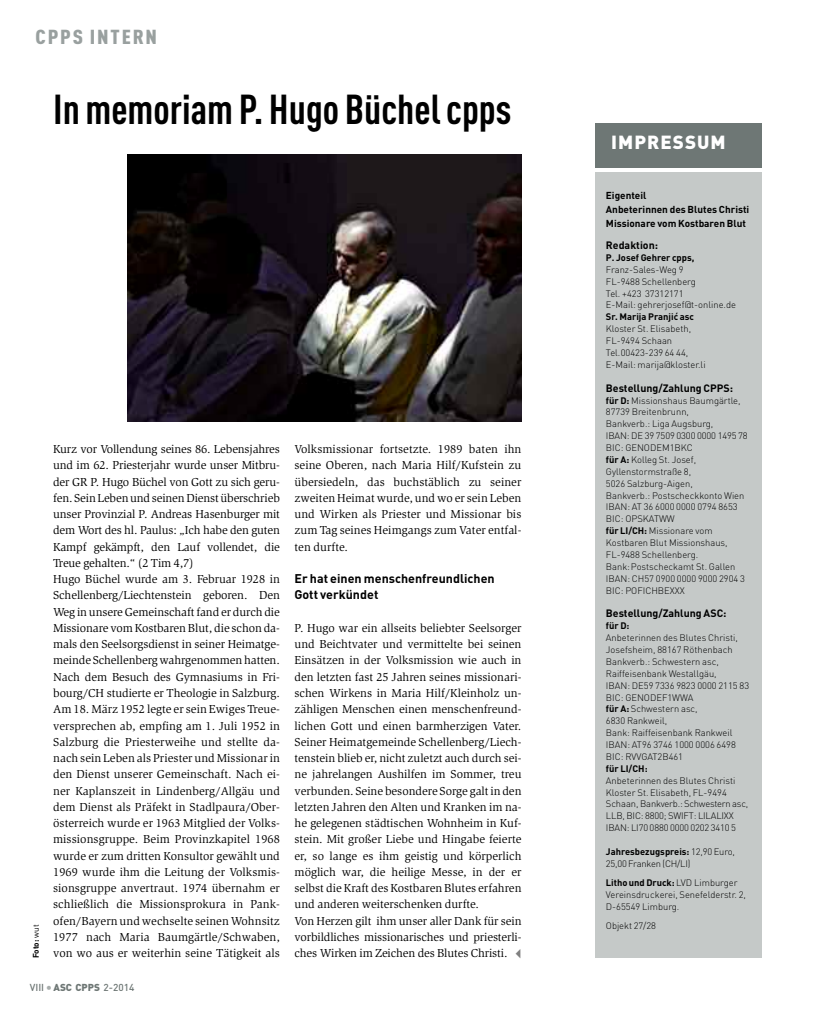
<style>
.page{position:relative;width:815px;height:1028px;background:#fff}
.page>*{position:absolute;margin:0;border:0;box-sizing:border-box;transform-origin:0 0}
.t1{font:700 41.25px "DIN Cond";color:#000}
.t2{font:900 20px "DIN Cond";letter-spacing:.085em;color:#99a09f;scale:1.1 1}
.t3{font:900 18.75px "DIN Pro";letter-spacing:.055em;color:#fff}
.t4{font:700 12.5px/16.2px "DIN Pro";color:#000}
.t5{font:11.88px/16.2px "Slimbach Std";color:#000}
.t6{font:700 10.62px "DIN Pro";color:#000}
.t7{font:700 10px/13.8px "DIN Pro";color:#000}
.t8{font:500 10px "DIN Pro";color:#6e7775}
.t9{font:300 9.38px/11.9px "DIN Pro";color:#000}
.t10{font:700 9.38px "DIN Pro";color:#000}
.t11{font:300 9.38px/11.9px "DIN Pro";letter-spacing:-.02em;color:#000}
.t12{font:700 8.12px "DIN Pro";color:#000}
.s1{font-weight:400}
.s2{font-size:12.5px;color:#a8adac}
.s3{font-weight:900}
.s4{font-weight:700}
</style>
<div class="page">
<img style="left:128px;top:154px;width:393px;height:267px">
<div style="left:595px;top:172px;width:167px;height:785px;background:#c5c9c8"></div>
<div style="left:595px;top:123px;width:167px;height:44px;background:#6e7775"></div>
<h2 class="t2" style="left:35px;top:24px;width:112px">CPPS INTERN</h2>
<h1 class="t1" style="left:53px;top:84px;width:460px">InmemoriamP. Hugo Büchelcpps</h1>
<p class="t12" style="left:31px;top:958px;width:35px;rotate:-90deg">Foto: <span class="s1">wut</span></p>
<p class="t5" style="left:53px;top:442px;width:228px">Kurz vor Vollendung seines 86. Lebensjahres und im 62. Priesterjahr wurde unser Mitbru&shy;der GR P. Hugo Büchel von Gott zu sich geru&shy;fen. Sein Leben und seinen Dienst überschrieb unser Provinzial P. Andreas Hasenburger mit dem Wort des hl. Paulus: „Ich habe den guten Kampf gekämpft, den Lauf vollendet, die Treue gehalten.“ (2 Tim 4,7)<br>Hugo Büchel wurde am 3. Februar 1928 in Schellenberg/Liechtenstein geboren. Den Weg in unsere Gemeinschaft fand er durch die Missionare vom Kostbaren Blut, die schon da&shy;mals den Seelsorgsdienst in seiner Heimatge&shy;meinde Schellenbergwahrgenommenhatten.<br>Nach dem Besuch des Gymnasiums in Fri&shy;bourg/CH studierte er Theologie in Salzburg.<br>Am 18. März 1952 legte er sein Ewiges Treue&shy;versprechen ab, empfing am 1. Juli 1952 in Salzburg die Priesterweihe und stellte da&shy;nach sein Leben als Priester und Missionar in den Dienst unserer Gemeinschaft. Nach ei&shy;ner Kaplanszeit in Lindenberg/Allgäu und dem Dienst als Präfekt in Stadlpaura/Ober&shy;österreich wurde er 1963 Mitglied der Volks&shy;missionsgruppe. Beim Provinzkapitel 1968 wurde er zum dritten Konsultor gewählt und 1969 wurde ihm die Leitung der Volksmis&shy;sionsgruppe anvertraut. 1974 übernahm er schließlich die Missionsprokura in Pank&shy;ofen/Bayern und wechselte seinen Wohnsitz 1977 nach Maria Baumgärtle/Schwaben, von wo aus er weiterhin seine Tätigkeit als</p>
<p class="t5" style="left:294px;top:442px;width:228px;text-align:justify">Volksmissionar fortsetzte. 1989 baten ihn seine Oberen, nach Maria Hilf/Kufstein zu übersiedeln, das buchstäblich zu seiner zweiten Heimat wurde, und wo er sein Leben und Wirken als Priester und Missionar bis zum Tag seines Heimgangs zum Vater entfal&shy;ten durfte.</p>
<p class="t4" style="left:295px;top:570px;width:202px">Er hat einen menschenfreundlichen<br>Gott verkündet</p>
<p class="t5" style="left:295px;top:620px;width:228px">P. Hugo war ein allseits beliebter Seelsorger und Beichtvater und vermittelte bei seinen Einsätzen in der Volksmission wie auch in den letzten fast 25 Jahren seines missionari&shy;schen Wirkens in Maria Hilf/Kleinholz un&shy;zähligen Menschen einen menschenfreund&shy;lichen Gott und einen barmherzigen Vater.<br>Seiner Heimatgemeinde Schellenberg/Liech&shy;tenstein blieb er, nicht zuletzt auch durch sei&shy;ne jahrelangen Aushilfen im Sommer, treu verbunden. Seine besondere Sorge galtin den letzten Jahren den Alten und Kranken im na&shy;he gelegenen städtischen Wohnheim in Kuf&shy;stein. Mit großer Liebe und Hingabe feierte er, so lange es ihm geistig und körperlich möglich war, die heilige Messe, in der er selbst die Kraft des Kostbaren Blutes erfahren und anderen weiterschenken durfte.<br>Von Herzen gilt ihm unser aller Dank für sein vorbildliches missionarisches und priesterli&shy;ches Wirken im Zeichen des Blutes Christi.</p>
<p class="t8" style="left:30px;top:982px;width:106px">VIII<span class="s2">•</span><span class="s3">ASC CPPS</span> 2-2014</p>
<h3 class="t3" style="left:611px;top:131px;width:116px">IMPRESSUM</h3>
<p class="t7" style="left:606px;top:188px;width:145px">Eigenteil<br>Anbeterinnen des Blutes Christi<br>Missionare vom Kostbaren Blut</p>
<p class="t6" style="left:606px;top:239px;width:54px">Redaktion:</p>
<p class="t10" style="left:606px;top:252px;width:90px">P. Josef Gehrer cpps,</p>
<p class="t9" style="left:606px;top:264px;width:132px">Franz-Sales-Weg 9<br>FL-9488 Schellenberg<br>Tel. +423 37312171<br>E-Mail: gehrerjosef@t-online.de</p>
<p class="t10" style="left:606px;top:311px;width:89px">Sr. Marija Pranjic´asc</p>
<p class="t9" style="left:606px;top:323px;width:101px">Kloster St. Elisabeth,<br>FL-9494 Schaan<br>Tel.00423-239 64 44,<br>E-Mail: marija@kloster.li</p>
<p class="t6" style="left:606px;top:381px;width:129px">Bestellung/Zahlung CPPS:</p>
<p class="t9" style="left:606px;top:394px;width:143px"><span class="s4">für D:</span> Missionshaus Baumgärtle,<br>87739 Breitenbrunn,<br>Bankverb.: Liga Augsburg,<br>IBAN: DE 39 7509 0300 0000 1495 78<br>BIC: GENODEM1BKC<br><span class="s4">für A:</span> Kolleg St. Josef,<br>Gyllenstormstraße 8,<br>5026 Salzburg-Aigen,<br>Bankverb.: Postscheckkonto Wien<br>IBAN: AT 36 6000 0000 0794 8653<br>BIC: OPSKATWW<br><span class="s4">für LI/CH:</span> Missionare vom<br>Kostbaren Blut Missionshaus,<br>FL-9488 Schellenberg.<br>Bank:Postscheckamt St. Gallen<br>IBAN: CH57 0900 0000 9000 2904 3<br>BIC: POFICHBEXXX</p>
<p class="t6" style="left:606px;top:607px;width:122px">Bestellung/Zahlung ASC:</p>
<p class="t10" style="left:606px;top:620px;width:25px">für D:</p>
<p class="t9" style="left:606px;top:632px;width:145px">Anbeterinnen des Blutes Christi,<br>Josefsheim, 88167 Röthenbach<br>Bankverb.: Schwestern asc,<br>Raiffeisenbank Westallgäu,<br>IBAN: DE59 7336 9823 0000 2115 83<br>BIC: GENODEF1WWA<br><span class="s4">für A:</span> Schwestern asc,<br>6830 Rankweil,<br>Bank: Raiffeisenbank Rankweil<br>IBAN: AT96 3746 1000 0006 6498<br>BIC: RVVGAT2B461</p>
<p class="t10" style="left:606px;top:763px;width:43px">für LI/CH:</p>
<p class="t9" style="left:606px;top:774px;width:144px">Anbeterinnen des Blutes Christi<br>Kloster St. Elisabeth, FL-9494<br>Schaan, Bankverb.: Schwestern asc,<br>LLB, BIC: 8800; SWIFT: LILALIXX<br>IBAN: LI70 0880 0000 0202 3410 5</p>
<p class="t11" style="left:606px;top:845px;width:130px"><span class="s4">Jahresbezugspreis:</span> 12,90 Euro,<br>25,00 Franken (CH/LI)</p>
<p class="t9" style="left:606px;top:876px;width:141px"><span class="s4">Litho und Druck:</span> LVD Limburger<br>Vereinsdruckerei, Senefelderstr. 2,<br>D-65549 Limburg.</p>
<p class="t9" style="left:606px;top:919px;width:52px">Objekt 27/28</p>
</div>
